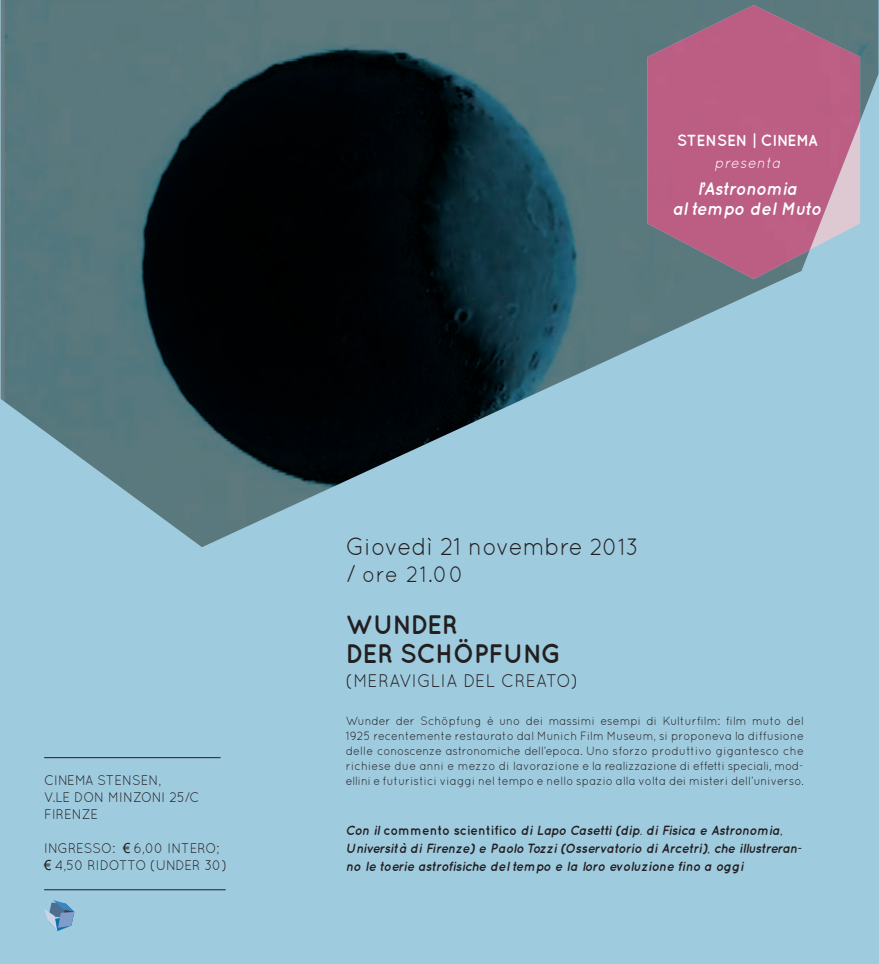
<style>
.page{position:relative;width:879px;height:964px;background:#9fcbdf}
.page>*{position:absolute;margin:0;border:0;box-sizing:border-box;transform-origin:0 0}
.t1{font:700 26.8px/29px "Quicksand";letter-spacing:-.01em;color:#231f20;scale:.93 1}
.t2{font:24.6px "Quicksand";color:#231f20;scale:.93 1}
.t3{font:22.5px "Quicksand";letter-spacing:.04em;color:#231f20;scale:.93 1}
.t4{font:italic 700 18.2px/20.4px "Quicksand";color:#fff;text-align:center;scale:.93 1}
.t5{font:18.2px "Quicksand";letter-spacing:.025em;color:#231f20;scale:.93 1}
.t6{font:700 16px "Quicksand";color:#fff;scale:.93 1}
.t7{font:italic 15px "Quicksand";color:#fff;scale:.93 1}
.t8{font:13.9px/17px "Quicksand";color:#231f20;scale:.93 1}
.t9{font:italic 700 13.4px/18px "Quicksand";color:#231f20;scale:.93 1}
.t10{font:12px/15px "Quicksand";letter-spacing:.01em;color:#231f20;text-align:justify;scale:.93 1}
.s1{font-size:23.5px}
.s2{font-size:24.6px}
.s3{font-family:"Arial"}
.s4{font-style:normal}
</style>
<div class="page">
<img style="left:1px;top:0;width:877px;height:547px">
<img style="left:647px;top:5px;width:213px;height:274px">
<hr style="left:44px;top:757px;width:177px;height:1px;background:#231f20">
<svg style="left:44px;top:900px;width:30px;height:31px"></svg>
<hr style="left:44px;top:889px;width:182px;height:1px;background:#231f20">
<h3 class="t6" style="left:677px;top:131px;width:153px">STENSEN | CINEMA</h3>
<p class="t7" style="left:714px;top:154px;width:76px">presenta</p>
<h3 class="t4" style="left:673px;top:178px;width:161px">l’Astronomia<br>al tempo del Muto</h3>
<h2 class="t2" style="left:346px;top:532px;width:317px">Giovedì 21 novembre <span class="s1">2013</span></h2>
<h3 class="t3" style="left:346px;top:561px;width:129px"><span class="s2">/</span> ore 21.00</h3>
<h1 class="t1" style="left:346px;top:609px;width:233px">WUNDER<br>DER SCHÖPFUNG</h1>
<h3 class="t5" style="left:346px;top:670px;width:251px">(MERAVIGLIA DEL CREATO)</h3>
<p class="t10" style="left:346px;top:713px;width:494px">Wunder der Schöpfung è uno dei massimi esempi di Kulturfilm: film muto del 1925 recentemente restaurato dal Munich Film Museum, si proponeva la diffusione delle conoscenze astronomiche dell’epoca. Uno sforzo produttivo gigantesco che richiese due anni e mezzo di lavorazione e la realizzazione di effetti speciali, mod-</p>
<p class="t8" style="left:44px;top:771px;width:128px">CINEMA STENSEN,</p>
<p class="t10" style="left:346px;top:773px;width:494px">ellini e futuristici viaggi nel tempo e nello spazio alla volta dei misteri dell’universo.</p>
<p class="t8" style="left:44px;top:788px;width:169px">V.LE DON MINZONI 25/C<br>FIRENZE</p>
<p class="t8" style="left:44px;top:839px;width:198px">INGRESSO: <span class="s3">€</span> 6,00 INTERO; <span class="s3">€</span> 4,50 RIDOTTO (UNDER 30)</p>
<p class="t9" style="left:346px;top:821px;width:492px">Con il <span class="s4">commento scientifico</span> di Lapo Casetti (dip. di Fisica e Astronomia,<br>Università di Firenze) e Paolo Tozzi (Osservatorio di Arcetri), che illustreran&shy;no le toerie astrofisiche del tempo e la loro evoluzione fino a oggi</p>
</div>
